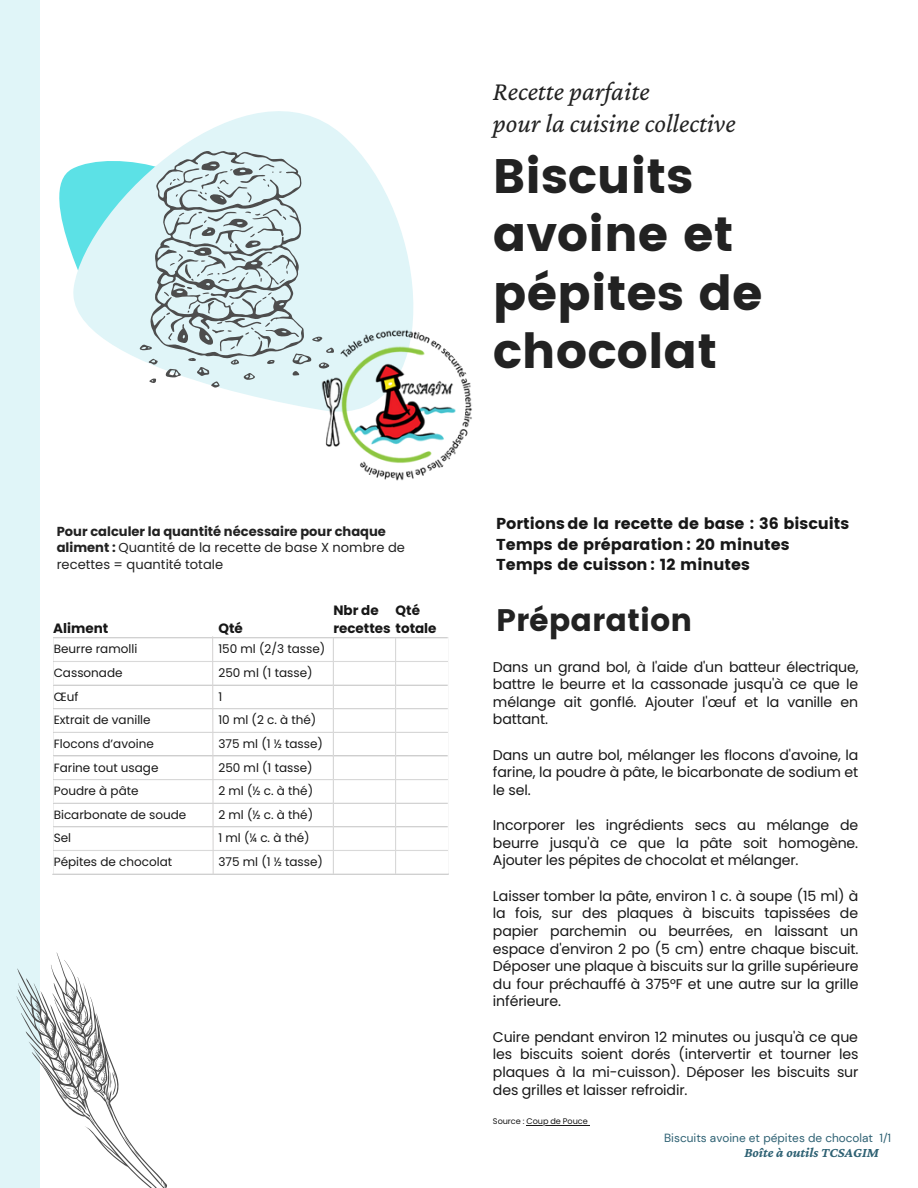
<style>
.page{position:relative;width:918px;height:1188px;background:#e0f5f8}
.page>*{position:absolute;margin:0;border:0;box-sizing:border-box;transform-origin:0 0}
.t1{font:48.3px/58.5px "Poppins";color:#222}
.t2{font:31.2px "Poppins";color:#222}
.t3{font:italic 27.15px "Crimson Pro";color:#222}
.t4{font:15.75px "Poppins";color:#171717}
.t5{font:14.1px/17.7px "Poppins";letter-spacing:-.01em;color:#171717;text-align:justify}
.t6{font:italic 700 13.95px "Crimson Pro";color:#2e6173}
.t7{font:700 13.5px/18px "Poppins";color:#171717}
.t8{font:13.05px/16.4px "Poppins";color:#222}
.t9{font:12px "Poppins";color:#171717}
.t10{font:11.85px "DM Sans";color:#2e6173}
.t11{font:8.1px "Poppins";letter-spacing:-.01em;color:#171717}
.s1{font-weight:700}
</style>
<div class="page">
<div style="left:40px;top:168px;width:419px;height:1020px;background:#fff"></div>
<div style="left:459px;top:0;width:459px;height:1188px;background:#fff"></div>
<hr style="left:333px;top:638px;width:1px;height:236px;background:#d9d9d9">
<hr style="left:395px;top:638px;width:1px;height:236px;background:#d9d9d9">
<hr style="left:54px;top:637px;width:394px;height:1px;background:#d9d9d9">
<hr style="left:54px;top:661px;width:394px;height:1px;background:#d9d9d9">
<hr style="left:54px;top:685px;width:394px;height:1px;background:#d9d9d9">
<hr style="left:54px;top:708px;width:394px;height:1px;background:#d9d9d9">
<hr style="left:54px;top:732px;width:394px;height:1px;background:#d9d9d9">
<hr style="left:54px;top:755px;width:394px;height:2px;background:#d9d9d9">
<hr style="left:54px;top:779px;width:394px;height:1px;background:#d9d9d9">
<hr style="left:54px;top:803px;width:394px;height:1px;background:#d9d9d9">
<hr style="left:54px;top:826px;width:394px;height:1px;background:#d9d9d9">
<hr style="left:54px;top:850px;width:394px;height:1px;background:#d9d9d9">
<hr style="left:53px;top:874px;width:396px;height:1px;background:#d9d9d9">
<div style="left:40px;top:0;width:419px;height:492px;background:#fff"></div>
<svg style="left:211px;top:636px;width:3px;height:238px"></svg>
<svg style="left:59px;top:111px;width:355px;height:296px;fill:#e0f5f8"></svg>
<img style="left:304px;top:322px;width:168px;height:159px">
<svg style="left:138px;top:150px;width:196px;height:238px;background:#c8d9dc"></svg>
<svg style="left:16px;top:952px;width:151px;height:236px"></svg>
<svg style="left:124px;top:1137px;width:6px;height:9px"></svg>
<svg style="left:134px;top:1150px;width:5px;height:7px"></svg>
<svg style="left:33px;top:1001px;width:91px;height:127px"></svg>
<hr style="left:527px;top:1125px;width:61px;height:1px;background:#171717">
<p class="t3" style="left:493px;top:75px;width:158px">Recette parfaite</p>
<p class="t3" style="left:493px;top:108px;width:244px">pour la cuisine collective</p>
<p class="t1" style="left:493px;top:147px;width:271px">Biscuits avoine et pépites de chocolat</p>
<p class="t8" style="left:57px;top:523px;width:350px"><span class="s1">Pour calculer la quantité nécessaire pour chaque aliment :</span> Quantité de la recette de base X nombre de recettes = quantité totale</p>
<p class="t7" style="left:53px;top:620px;width:57px">Aliment</p>
<p class="t7" style="left:218px;top:620px;width:26px">Qté</p>
<p class="t9" style="left:54px;top:641px;width:85px">Beurre ramolli</p>
<p class="t9" style="left:218px;top:641px;width:108px">150 ml (2/3 tasse)</p>
<p class="t9" style="left:54px;top:664px;width:70px">Cassonade</p>
<p class="t9" style="left:218px;top:664px;width:96px">250 ml (1 tasse)</p>
<p class="t9" style="left:54px;top:688px;width:26px">Œuf</p>
<p class="t9" style="left:218px;top:688px;width:5px">1</p>
<p class="t9" style="left:54px;top:712px;width:98px">Extrait de vanille</p>
<p class="t9" style="left:218px;top:712px;width:99px">10 ml (2 c. à thé)</p>
<p class="t9" style="left:54px;top:735px;width:102px">Flocons d’avoine</p>
<p class="t9" style="left:218px;top:735px;width:106px">375 ml (1 ½ tasse)</p>
<p class="t9" style="left:54px;top:759px;width:106px">Farine tout usage</p>
<p class="t9" style="left:218px;top:759px;width:96px">250 ml (1 tasse)</p>
<p class="t9" style="left:54px;top:783px;width:86px">Poudre à pâte</p>
<p class="t9" style="left:218px;top:783px;width:96px">2 ml (½ c. à thé)</p>
<p class="t9" style="left:54px;top:806px;width:134px">Bicarbonate de soude</p>
<p class="t9" style="left:218px;top:806px;width:96px">2 ml (½ c. à thé)</p>
<p class="t9" style="left:54px;top:830px;width:19px">Sel</p>
<p class="t9" style="left:218px;top:830px;width:93px">1 ml (¼ c. à thé)</p>
<p class="t9" style="left:54px;top:853px;width:120px">Pépites de chocolat</p>
<p class="t9" style="left:218px;top:853px;width:106px">375 ml (1 ½ tasse)</p>
<p class="t7" style="left:396px;top:602px;width:26px">Qté</p>
<p class="t7" style="left:333px;top:602px;width:105px">Nbr de recettes totale</p>
<p class="t4" style="left:496px;top:515px;width:355px">Portionsde la recette de base : 36 biscuits</p>
<p class="t4" style="left:496px;top:535px;width:295px">Temps de préparation : 20 minutes</p>
<p class="t4" style="left:496px;top:555px;width:255px">Temps de cuisson : 12 minutes</p>
<p class="t2" style="left:496px;top:602px;width:198px">Préparation</p>
<p class="t5" style="left:493px;top:658px;width:367px">Dans un grand bol, à l'aide d'un batteur électrique, battre le beurre et la cassonade jusqu'à ce que le mélange ait gonflé. Ajouter l'œuf et la vanille en battant.</p>
<p class="t5" style="left:493px;top:746px;width:367px">Dans un autre bol, mélanger les flocons d'avoine, la farine, la poudre à pâte, le bicarbonate de sodium et le sel.</p>
<p class="t5" style="left:493px;top:816px;width:367px">Incorporer les ingrédients secs au mélange de beurre jusqu'à ce que la pâte soit homogène.<br>Ajouter les pépites de chocolat et mélanger.</p>
<p class="t5" style="left:493px;top:887px;width:367px">Laisser tomber la pâte, environ 1 c. à soupe (15 ml) à la fois, sur des plaques à biscuits tapissées de papier parchemin ou beurrées, en laissant un espace d'environ 2 po (5 cm) entre chaque biscuit.<br>Déposer une plaque à biscuits sur la grille supérieure du four préchauffé à 375°F et une autre sur la grille inférieure.</p>
<p class="t5" style="left:493px;top:1028px;width:367px">Cuire pendant environ 12 minutes ou jusqu'à ce que les biscuits soient dorés (intervertir et tourner les plaques à la mi-cuisson). Déposer les biscuits sur des grilles et laisser refroidir.</p>
<p class="t11" style="left:493px;top:1116px;width:96px">Source : Coup de Pouce</p>
<p class="t10" style="left:664px;top:1130px;width:229px">Biscuits avoine et pépites de chocolat 1/1</p>
<p class="t6" style="left:744px;top:1145px;width:136px">Boîte à outils TCSAGIM</p>
</div>
